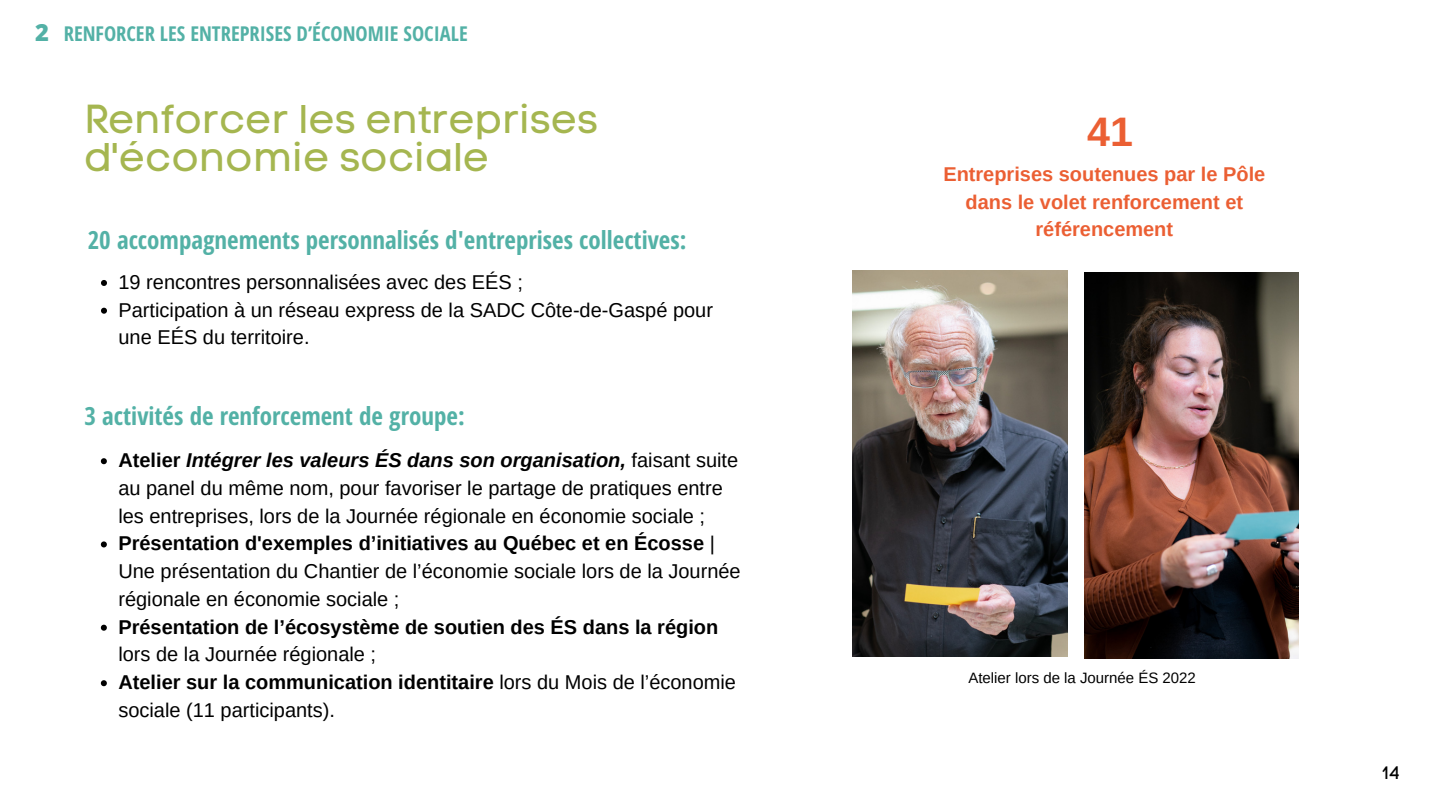
<style>
.page{position:relative;width:1440px;height:810px;background:#fff}
.page>*{position:absolute;margin:0;border:0;box-sizing:border-box;transform-origin:0 0}
.t1{font:700 41.2px "Arimo";color:#eb5f33}
.t2{font:40px/38.2px "Code Pro Normal LC";color:#a5b650}
.t3{font:700 25px "Open Sans Hebrew Condensed";color:#53b1a6}
.t4{font:800 23.7px "Open Sans";color:#53b1a6}
.t5{font:700 20.5px "Open Sans Hebrew Condensed";color:#53b1a6}
.t6{font:20px/27.8px "Arimo";color:#000}
.t7{font:700 20px/27.8px "Arimo";color:#000}
.t8{font:700 20px/27.9px "Arimo";color:#eb5f33;text-align:center}
.t9{font:18px "Code Pro Normal LC";color:#000}
.t10{font:15px "Arimo";color:#000}
.s1{font-weight:700}
.s2{font-weight:700;font-style:italic}
.s3{font-weight:400}
</style>
<div class="page">
<img style="left:1084px;top:273px;width:214px;height:386px">
<img style="left:853px;top:271px;width:214px;height:386px">
<svg style="left:101px;top:458px;width:6px;height:6px"></svg>
<svg style="left:101px;top:541px;width:6px;height:6px"></svg>
<svg style="left:101px;top:625px;width:6px;height:6px"></svg>
<svg style="left:101px;top:680px;width:6px;height:6px"></svg>
<svg style="left:101px;top:280px;width:6px;height:6px"></svg>
<svg style="left:101px;top:308px;width:6px;height:6px"></svg>
<p class="t4" style="left:35px;top:15px;width:15px">2</p>
<p class="t5" style="left:64px;top:20px;width:405px">RENFORCER LES ENTREPRISES D’ÉCONOMIE SOCIALE</p>
<p class="t2" style="left:84px;top:100px;width:515px">Renforcer les entreprises d'économie sociale</p>
<p class="t3" style="left:88px;top:223px;width:600px">20 accompagnements personnalisés d'entreprises collectives:</p>
<p class="t6" style="left:118px;top:268px;width:406px">19 rencontres personnalisées avec des EÉS ;</p>
<p class="t6" style="left:118px;top:296px;width:596px">Participation à un réseau express de la SADC Côte-de-Gaspé pour une EÉS du territoire.</p>
<p class="t3" style="left:84px;top:399px;width:382px">3 activités de renforcement de groupe:</p>
<p class="t6" style="left:118px;top:446px;width:621px"><span class="s1">Atelier</span> <span class="s2">Intégrer les valeurs ÉS dans son organisation,</span> faisant suite au panel du même nom, pour favoriser le partage de pratiques entre les entreprises, lors de la Journée régionale en économie sociale ;</p>
<p class="t6" style="left:118px;top:530px;width:624px"><span class="s1">Présentation d'exemples d’initiatives au Québec et en Écosse</span> |<br>Une présentation du Chantier de l’économie sociale lors de la Journée régionale en économie sociale ;</p>
<p class="t7" style="left:118px;top:613px;width:601px">Présentation de l’écosystème de soutien des ÉS dans la région <span class="s3">lors de la Journée régionale ;</span></p>
<p class="t6" style="left:118px;top:668px;width:619px"><span class="s1">Atelier sur la communication identitaire</span> lors du Mois de l’économie sociale (11 participants).</p>
<p class="t1" style="left:1087px;top:108px;width:47px">41</p>
<p class="t8" style="left:943px;top:160px;width:323px">Entreprises soutenues par le Pôle dans le volet renforcement et référencement</p>
<p class="t10" style="left:969px;top:670px;width:229px">Atelier lors de la Journée ÉS 2022</p>
<p class="t9" style="left:1382px;top:762px;width:19px">14</p>
</div>
